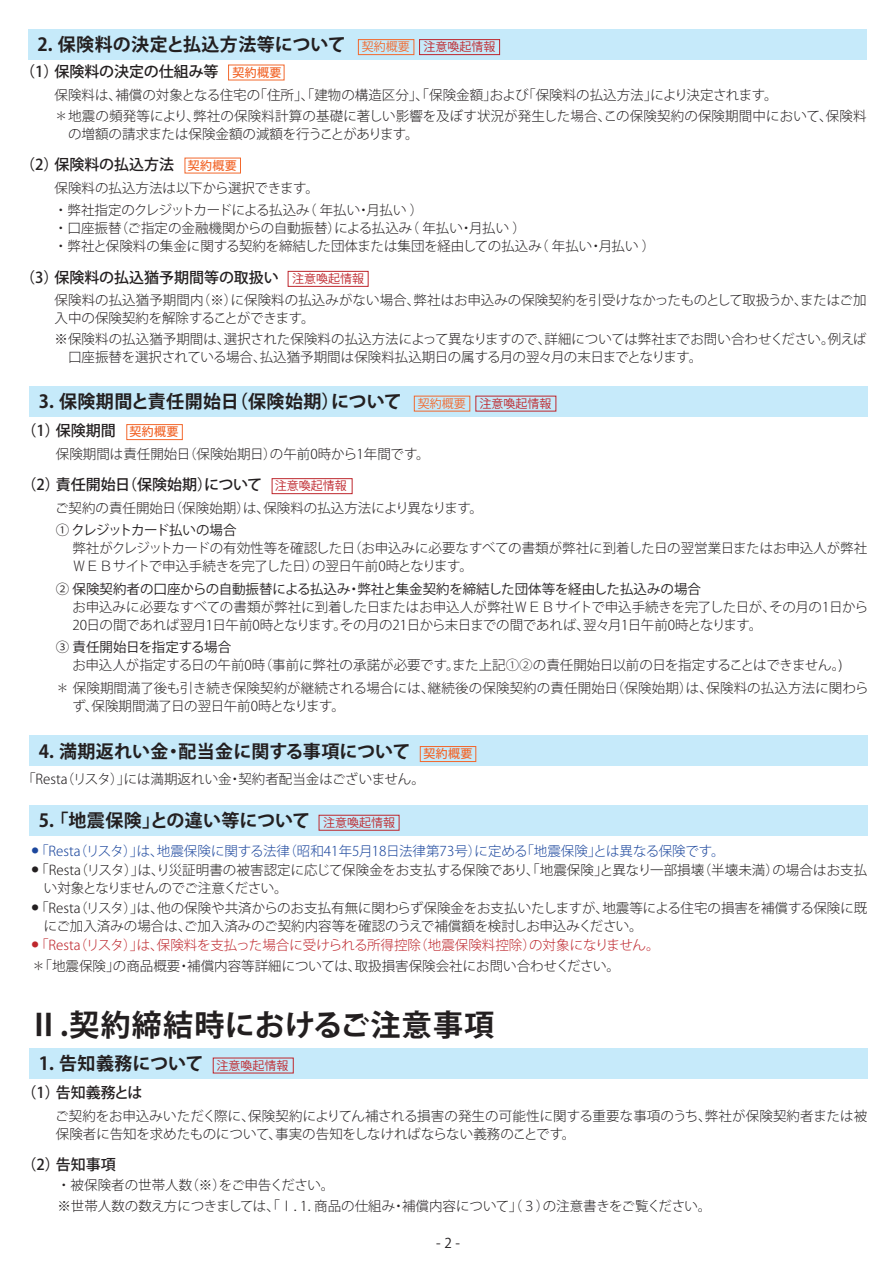
<style>
.page{position:relative;width:895px;height:1265px;background:#fff}
.page>*{position:absolute;margin:0;border:0;box-sizing:border-box;transform-origin:0 0}
.t1{font:700 30px "Koz Go Pr 6 N";letter-spacing:.04em;color:#231f20}
.t2{font:700 18px "Koz Go Pro";letter-spacing:.015em;color:#231f20}
.t3{font:500 15px "Koz Go Pro";color:#231f20}
.t4{font:300 13.5px/18px "Koz Go Pro";color:#231f20}
.t5{font:300 13.5px/18px "Koz Go Pro";letter-spacing:-.02em;color:#231f20}
.t6{font:300 13.5px/21px "Koz Go Pro";color:#be272d}
.t7{font:13.5px "Koz Go Pro";color:#231f20}
.t8{font:300 13.5px "Koz Go Pro";color:#1c479d}
.t9{font:300 13.5px "Koz Go Pro";letter-spacing:-.04em;color:#231f20}
.t10{font:13.5px "Koz Go Pro";letter-spacing:-.03em;color:#231f20}
.s1{font-weight:400;font-size:13.5px}
.s2{font-weight:400;font-size:12px;color:#f2682d}
.s3{font-weight:400;font-size:12px;color:#be272d}
.s4{font-size:12px;color:#f2682d}
.s5{font-weight:500;font-size:12px;color:#f2682d}
.s6{color:#231f20}
</style>
<div class="page">
<div style="left:28px;top:29px;width:838px;height:31px;background:#c6eafa"></div>
<div style="left:29px;top:386px;width:838px;height:31px;background:#c6eafa"></div>
<div style="left:29px;top:735px;width:838px;height:30px;background:#c6eafa"></div>
<div style="left:420px;top:746px;width:56px;height:16px;border:1px solid #f2682d"></div>
<div style="left:29px;top:805px;width:838px;height:31px;background:#c6eafa"></div>
<div style="left:358px;top:39px;width:56px;height:16px;border:1px solid #f2682d"></div>
<div style="left:419px;top:39px;width:81px;height:16px;border:1px solid #be272d"></div>
<div style="left:126px;top:424px;width:57px;height:16px;border:1px solid #f2682d"></div>
<div style="left:272px;top:478px;width:80px;height:16px;border:1px solid #be272d"></div>
<div style="left:29px;top:1048px;width:838px;height:30px;background:#c6eafa"></div>
<div style="left:318px;top:814px;width:81px;height:16px;border:1px solid #be272d"></div>
<div style="left:288px;top:271px;width:80px;height:16px;border:1px solid #be272d"></div>
<h2 class="t2" style="left:38px;top:33px;width:459px">2．保険料の決定と払込方法等について <span class="s1">　</span><span class="s2">契約概要</span> <span class="s3">注意喚起情報</span></h2>
<p class="t3" style="left:20px;top:62px;width:263px">（1）保険料の決定の仕組み等 <span class="s4">契約概要</span></p>
<p class="t4" style="left:55px;top:84px;width:813px;line-height:21px">保険料は、補償の対象となる住宅の「住所」、「建物の構造区分」、「保険金額」および「保険料の払込方法」により決定されます。<br>＊地震の頻発等により、弊社の保険料計算の基礎に著しい影響を及ぼす状況が発生した場合、この保険契約の保険期間中において、保険料</p>
<p class="t4" style="left:68px;top:125px;width:352px">の増額の請求または保険金額の減額を行うことがあります。</p>
<p class="t3" style="left:20px;top:155px;width:218px">（2）保険料の払込方法 <span class="s4">契約概要</span></p>
<p class="t4" style="left:54px;top:176px;width:370px;line-height:22.5px">保険料の払込方法は以下から選択できます。<br>・ 弊社指定のクレジットカードによる払込み（ 年払い・月払い ）</p>
<p class="t4" style="left:54px;top:219px;width:602px">・ 口座振替（ご指定の金融機関からの自動振替）による払込み（ 年払い・月払い ）<br>・ 弊社と保険料の集金に関する契約を締結した団体または集団を経由しての払込み（ 年払い・月払い ）</p>
<p class="t3" style="left:20px;top:267px;width:345px">（3）保険料の払込猶予期間等の取扱い <span class="s3">注意喚起情報</span></p>
<p class="t4" style="left:55px;top:291px;width:813px">保険料の払込猶予期間内（※）に保険料の払込みがない場合、弊社はお申込みの保険契約を引受けなかったものとして取扱うか、またはご加入中の保険契約を解除することができます。</p>
<p class="t4" style="left:68px;top:330px;width:800px;text-indent:-14px">※保険料の払込猶予期間は、選択された保険料の払込方法によって異なりますので、詳細については弊社までお問い合わせください。例えば口座振替を選択されている場合、払込猶予期間は保険料払込期日の属する月の翌々月の末日までとなります。</p>
<h2 class="t2" style="left:39px;top:390px;width:514px">3．保険期間と責任開始日（保険始期）について <span class="s1">　</span><span class="s2">契約概要</span> <span class="s3">注意喚起情報</span></h2>
<p class="t3" style="left:21px;top:421px;width:159px">（1）保険期間 <span class="s4">契約概要</span></p>
<p class="t4" style="left:56px;top:445px;width:375px">保険期間は責任開始日（保険始期日）の午前0時から1年間です。</p>
<p class="t3" style="left:21px;top:475px;width:327px">（2）責任開始日（保険始期）について <span class="s3">注意喚起情報</span></p>
<p class="t4" style="left:55px;top:499px;width:429px">ご契約の責任開始日（保険始期）は、保険料の払込方法により異なります。</p>
<p class="t10" style="left:56px;top:521px;width:182px">① クレジットカード払いの場合</p>
<p class="t5" style="left:72px;top:539px;width:796px">弊社がクレジットカードの有効性等を確認した日（お申込みに必要なすべての書類が弊社に到着した日の翌営業日またはお申込人が弊社<br>ＷＥＢサイトで申込手続きを完了した日）の翌日午前0時となります。</p>
<p class="t7" style="left:56px;top:580px;width:646px">② 保険契約者の口座からの自動振替による払込み・弊社と集金契約を締結した団体等を経由した払込みの場合</p>
<p class="t5" style="left:72px;top:598px;width:797px">お申込みに必要なすべての書類が弊社に到着した日またはお申込人が弊社ＷＥＢサイトで申込手続きを完了した日が、その月の1日から<br>20日の間であれば翌月1日午前0時となります。その月の21日から末日までの間であれば、翌々月1日午前0時となります。</p>
<p class="t7" style="left:56px;top:638px;width:177px">③ 責任開始日を指定する場合</p>
<p class="t4" style="left:56px;top:654px;width:814px;line-height:22.5px;text-align:center">お申込人が指定する日の午前0時（事前に弊社の承諾が必要です。また上記①②の責任開始日以前の日を指定することはできません。)<br>＊保険期間満了後も引き続き保険契約が継続される場合には、継続後の保険契約の責任開始日（保険始期）は、保険料の払込方法に関わら</p>
<p class="t9" style="left:72px;top:697px;width:274px">ず、保険期間満了日の翌日午前0時となります。</p>
<h2 class="t2" style="left:39px;top:740px;width:435px">4．満期返れい金・配当金に関する事項について <span class="s5">契約概要</span></h2>
<p class="t4" style="left:22px;top:769px;width:404px">「Resta（リスタ）」には満期返れい金・契約者配当金はございません。</p>
<h2 class="t2" style="left:39px;top:809px;width:358px">5．「地震保険」との違い等について <span class="s3">注意喚起情報</span></h2>
<p class="t8" style="left:32px;top:842px;width:694px"><sup>●</sup>「Resta（リスタ）」は、地震保険に関する法律（昭和41年5月18日法律第73号）に定める「地震保険」とは異なる保険です。</p>
<p class="t4" style="left:44px;top:861px;width:824px;text-indent:-12px"><sup>●</sup>「Resta（リスタ）」は、り災証明書の被害認定に応じて保険金をお支払する保険であり、「地震保険」と異なり一部損壊（半壊未満）の場合はお支払い対象となりませんのでご注意ください。</p>
<p class="t4" style="left:44px;top:898px;width:824px;text-indent:-12px"><sup>●</sup>「Resta（リスタ）」は、他の保険や共済からのお支払有無に関わらず保険金をお支払いたしますが、地震等による住宅の損害を補償する保険に既にご加入済みの場合は、ご加入済みのご契約内容等を確認のうえで補償額を検討しお申込みください。</p>
<p class="t6" style="left:32px;top:934px;width:629px"><sup>●</sup>「Resta（リスタ）」は、保険料を支払った場合に受けられる所得控除（地震保険料控除）の対象になりません。<span class="s6">＊「地震保険」の商品概要・補償内容等詳細については、取扱損害保険会社にお問い合わせください。</span></p>
<h1 class="t1" style="left:29px;top:1008px;width:467px">Ⅱ.契約締結時におけるご注意事項</h1>
<h2 class="t2" style="left:39px;top:1051px;width:251px">1．告知義務について <span class="s3">注意喚起情報</span></h2>
<p class="t3" style="left:21px;top:1083px;width:123px">（1）告知義務とは</p>
<p class="t4" style="left:55px;top:1106px;width:813px">ご契約をお申込みいただく際に、保険契約によりてん補される損害の発生の可能性に関する重要な事項のうち、弊社が保険契約者または被保険者に告知を求めたものについて、事実の告知をしなければならない義務のことです。</p>
<p class="t3" style="left:21px;top:1155px;width:96px">（2）告知事項</p>
<p class="t4" style="left:57px;top:1174px;width:655px;line-height:21px">・ 被保険者の世帯人数（※）をご申告ください。<br>※世帯人数の数え方につきましては、「Ⅰ．1．商品の仕組み・補償内容について」（３）の注意書きをご覧ください。</p>
<p class="t7" style="left:436px;top:1234px;width:26px">- 2 -</p>
</div>
